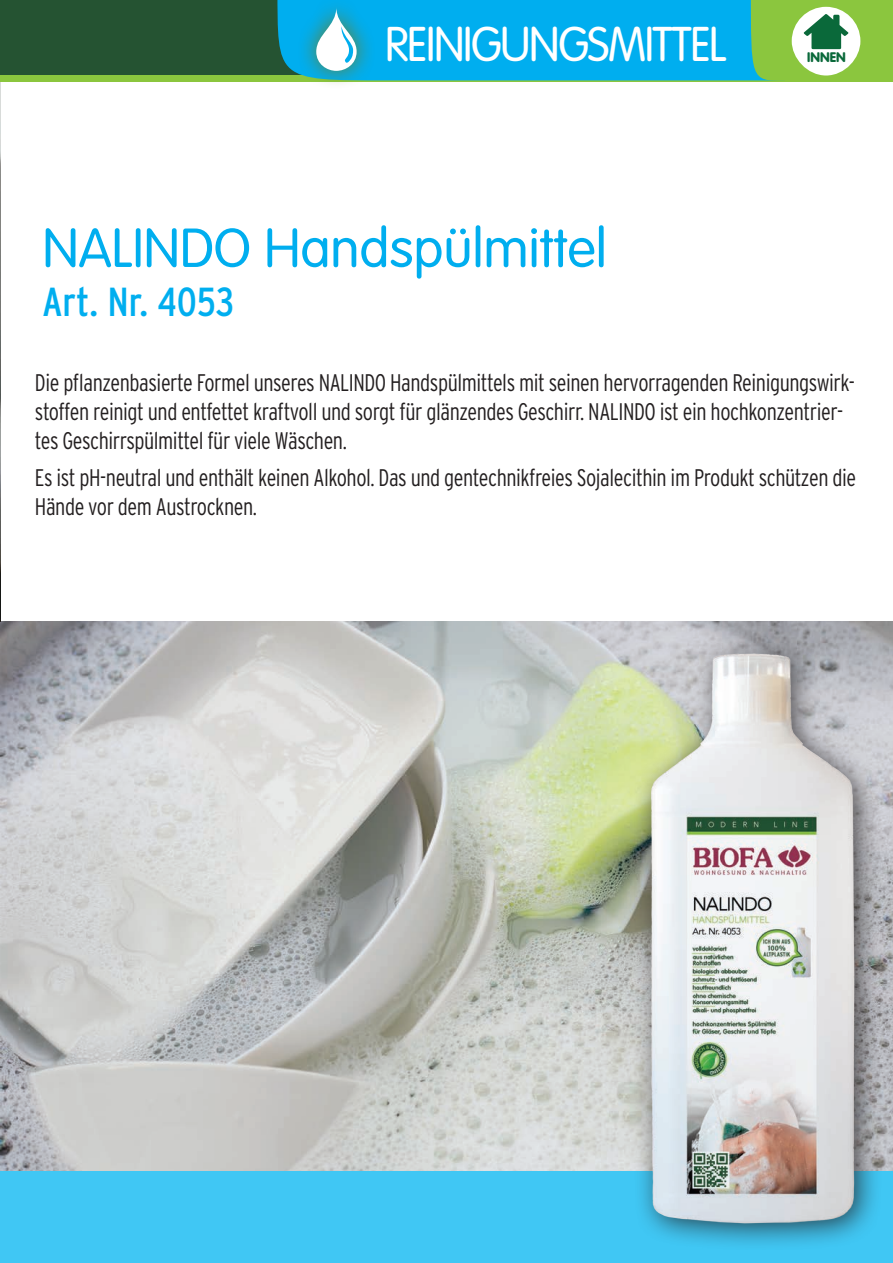
<style>
.page{position:relative;width:893px;height:1263px;background:#fff}
.page>*{position:absolute;margin:0;border:0;box-sizing:border-box;transform-origin:0 0}
.t1{font:300 54px "VAG Rounded Std";color:#00aeef}
.t2{font:300 48px "VAG Rounded Std";letter-spacing:-.03em;color:#fff;scale:.95 1}
.t3{font:condensed 40.5px "Interstate";color:#00aeef}
.t4{font:300 condensed 24px/28.8px "Interstate";letter-spacing:-.02em;color:#231f20;scale:.95 1}
.t5{font:900 13.65px "VAG Rounded";color:#0a693a}
</style>
<div class="page">
<img style="left:1px;top:622px;width:892px;height:549px">
<img style="left:0;top:77px;width:1px;height:545px">
<svg style="left:1px;top:74px;width:274px;height:7px;background:#7cb53c"></svg>
<div style="left:1px;top:0;width:892px;height:74px;background:#255332"></div>
<div style="left:0;top:1171px;width:893px;height:92px;background:#40c7f4"></div>
<div style="left:297px;top:0;width:79px;height:90px;background:#69802b;opacity:.96"></div>
<svg style="left:275px;top:0;width:618px;height:81px;background:#2cb5cc"></svg>
<div style="left:632px;top:635px;width:251px;height:617px;background:#231f20;opacity:.75"></div>
<img style="left:634px;top:633px;width:236px;height:603px">
<h2 class="t2" style="left:385px;top:17px;width:361px">REINIGUNGSMITTEL</h2>
<h1 class="t1" style="left:43px;top:217px;width:566px">NALINDO Handspülmittel</h1>
<h3 class="t3" style="left:43px;top:277px;width:193px">Art. Nr. 4053</h3>
<p class="t5" style="left:807px;top:49px;width:40px">INNEN</p>
<p class="t4" style="left:35px;top:368px;width:864px">Die pflanzenbasierte Formel unseres NALINDO Handspülmittels mit seinen hervorragenden Reinigungswirk&shy;stoffen reinigt und entfettet kraftvoll und sorgt für glänzendes Geschirr. NALINDO ist ein hochkonzentrier&shy;tes Geschirrspülmittel für viele Wäschen.</p>
<p class="t4" style="left:35px;top:463px;width:866px">Es ist pH-neutral und enthält keinen Alkohol. Das und gentechnikfreies Sojalecithin im Produkt schützen die<br>Hände vor dem Austrocknen.</p>
</div>
